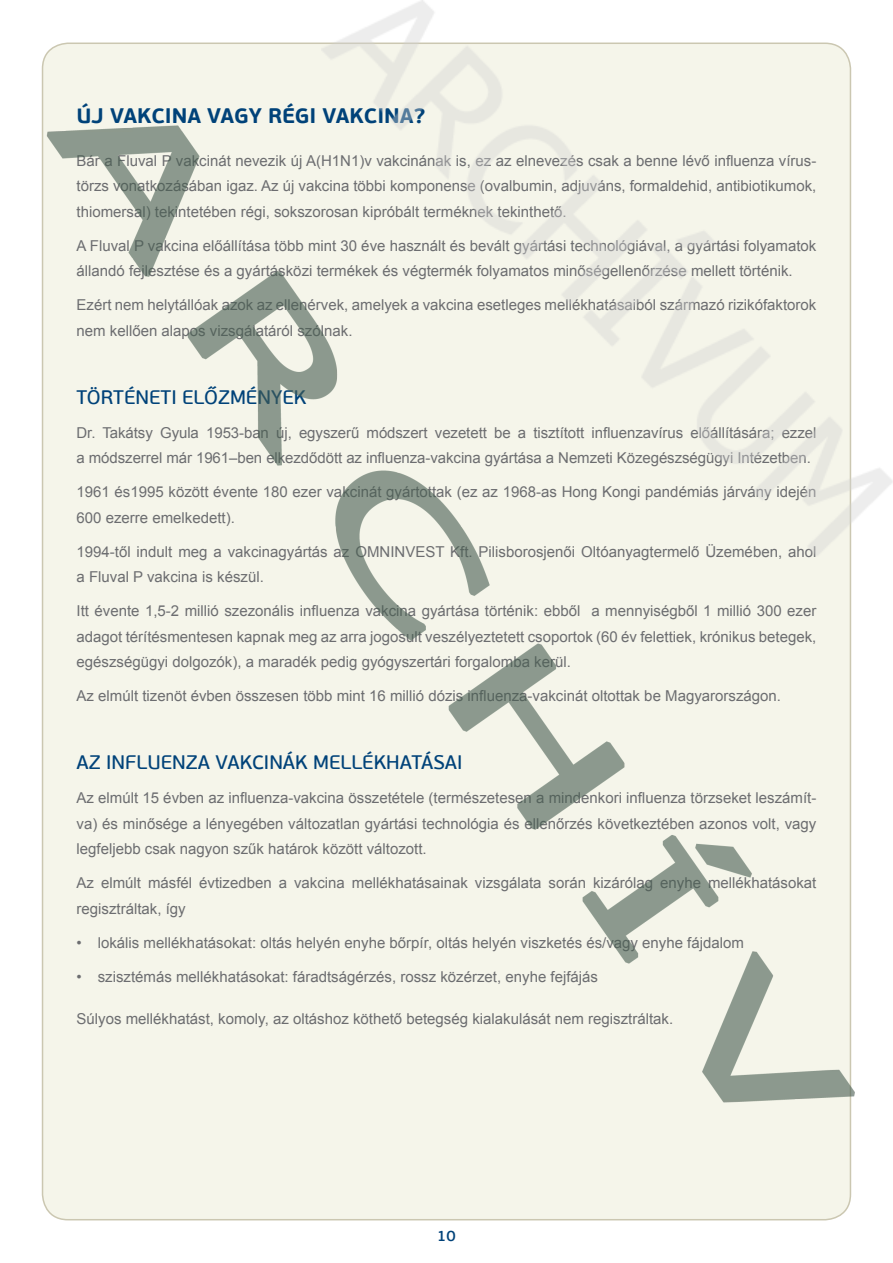
<style>
.page{position:relative;width:893px;height:1263px;background:#fff}
.page>*{position:absolute;margin:0;border:0;box-sizing:border-box;transform-origin:0 0}
.t1{font:700 21px "PF Beau Sans Pro";color:#004279}
.t2{font:19.5px "PF Beau Sans Pro Bbook";color:#004279}
.t3{font:15px/25.5px "Arial";color:#6c6d70}
.t4{font:600 15px "PF Beau Sans Pro";color:#004279}
</style>
<div class="page">
<img style="left:41px;top:42px;width:814px;height:1179px">
<img style="left:321px;top:0;width:572px;height:556px">
<p class="t1" style="left:77px;top:103px;width:351px">ÚJ VAKCINA VAGY RÉGI VAKCINA?</p>
<p class="t3" style="left:77px;top:148px;width:741px;text-align:justify">Bár a Fluval P vakcinát nevezik új A(H1N1)v vakcinának is, ez az elnevezés csak a benne lévő influenza vírus&shy;törzs vonatkozásában igaz. Az új vakcina többi komponense (ovalbumin, adjuváns, formaldehid, antibiotikumok, thiomersal) tekintetében régi, sokszorosan kipróbált terméknek tekinthető.</p>
<p class="t3" style="left:77px;top:233px;width:741px">A Fluval P vakcina előállítása több mint 30 éve használt és bevált gyártási technológiával, a gyártási folyamatok állandó fejlesztése és a gyártásközi termékek és végtermék folyamatos minőségellenőrzése mellett történik.</p>
<p class="t3" style="left:77px;top:292px;width:741px">Ezért nem helytállóak azok az ellenérvek, amelyek a vakcina esetleges mellékhatásaiból származó rizikófaktorok nem kellően alapos vizsgálatáról szólnak.</p>
<p class="t2" style="left:77px;top:386px;width:231px">TÖRTÉNETI ELŐZMÉNYEK</p>
<p class="t3" style="left:77px;top:420px;width:741px">Dr. Takátsy Gyula 1953-ban új, egyszerű módszert vezetett be a tisztított influenzavírus előállítására; ezzel a módszerrel már 1961–ben elkezdődött az influenza-vakcina gyártása a Nemzeti Közegészségügyi Intézetben.</p>
<p class="t3" style="left:77px;top:479px;width:741px">1961 és1995 között évente 180 ezer vakcinát gyártottak (ez az 1968-as Hong Kongi pandémiás járvány idején<br>600 ezerre emelkedett).</p>
<p class="t3" style="left:77px;top:539px;width:741px">1994-től indult meg a vakcinagyártás az OMNINVEST Kft. Pilisborosjenői Oltóanyagtermelő Üzemében, ahol a Fluval P vakcina is készül.</p>
<p class="t3" style="left:77px;top:598px;width:741px;text-align:justify">Itt évente 1,5-2 millió szezonális influenza vakcina gyártása történik: ebből a mennyiségből 1 millió 300 ezer adagot térítésmentesen kapnak meg az arra jogosult veszélyeztetett csoportok (60 év felettiek, krónikus betegek, egészségügyi dolgozók), a maradék pedig gyógyszertári forgalomba kerül.</p>
<p class="t3" style="left:77px;top:683px;width:706px">Az elmúlt tizenöt évben összesen több mint 16 millió dózis influenza-vakcinát oltottak be Magyarországon.</p>
<p class="t2" style="left:77px;top:751px;width:387px">AZ INFLUENZA VAKCINÁK MELLÉKHATÁSAI</p>
<p class="t3" style="left:77px;top:785px;width:741px;text-align:justify">Az elmúlt 15 évben az influenza-vakcina összetétele (természetesen a mindenkori influenza törzseket leszámít&shy;va) és minősége a lényegében változatlan gyártási technológia és ellenőrzés következtében azonos volt, vagy legfeljebb csak nagyon szűk határok között változott.</p>
<p class="t3" style="left:77px;top:870px;width:741px">Az elmúlt másfél évtizedben a vakcina mellékhatásainak vizsgálata során kizárólag enyhe mellékhatásokat regisztráltak, így</p>
<p class="t3" style="left:77px;top:930px;width:669px">• lokális mellékhatásokat: oltás helyén enyhe bőrpír, oltás helyén viszketés és/vagy enyhe fájdalom</p>
<p class="t3" style="left:77px;top:964px;width:523px">• szisztémás mellékhatásokat: fáradtságérzés, rossz közérzet, enyhe fejfájás</p>
<p class="t3" style="left:77px;top:1007px;width:598px">Súlyos mellékhatást, komoly, az oltáshoz köthető betegség kialakulását nem regisztráltak.</p>
<p class="t4" style="left:437px;top:1226px;width:20px">10</p>
</div>
